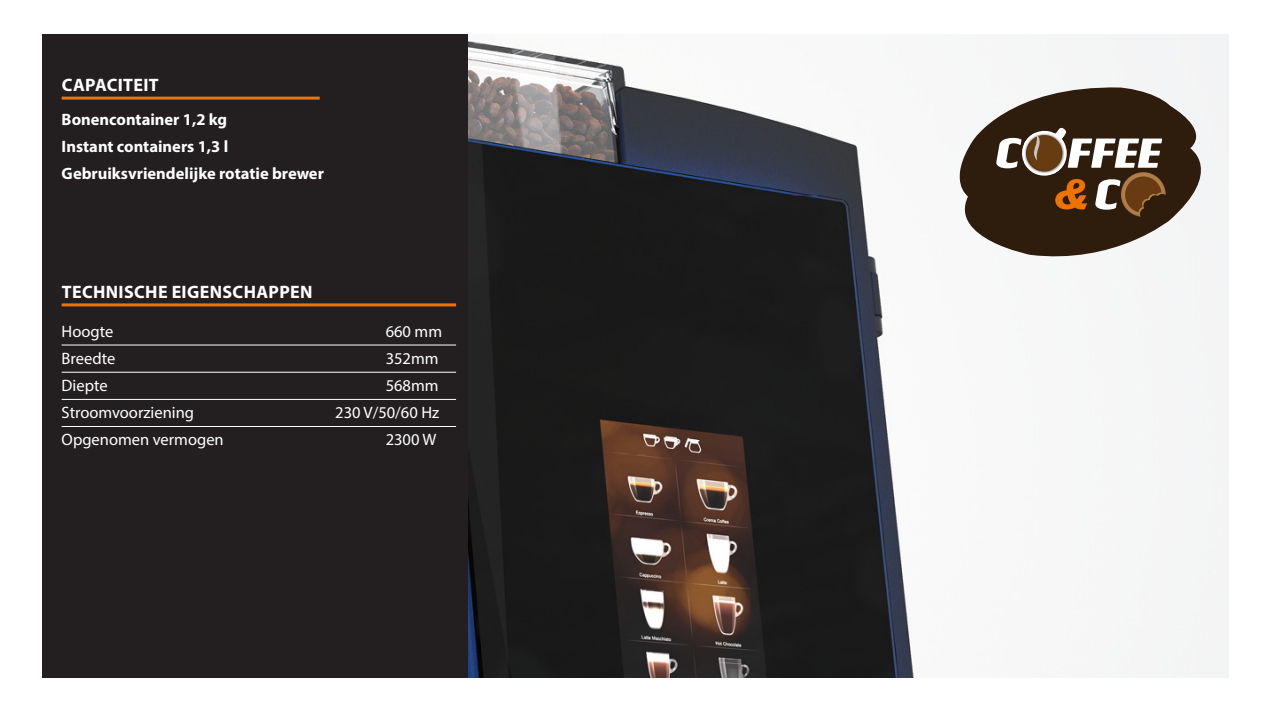
<style>
.page{position:relative;width:1263px;height:711px;background:#fff}
.page>*{position:absolute;margin:0;border:0;box-sizing:border-box;transform-origin:0 0}
.t1{font:700 18px "Myriad Pro";letter-spacing:.02em;color:#fff}
.t2{font:16.5px "Myriad Pro";color:#fff}
.t3{font:700 16.5px "Myriad Pro";color:#fff}
</style>
<div class="page">
<div style="left:43px;top:34px;width:1187px;height:643px;background:#231f20"></div>
<img style="left:468px;top:34px;width:761px;height:643px">
<svg style="left:946px;top:85px;width:279px;height:180px;background:#958d86"></svg>
<svg style="left:996px;top:128px;width:170px;height:89px;background:#68523e"></svg>
<hr style="left:62px;top:96px;width:258px;height:3px;background:#ee7408">
<hr style="left:62px;top:344px;width:394px;height:1px;background:#fff">
<hr style="left:62px;top:371px;width:394px;height:1px;background:#fff">
<hr style="left:62px;top:399px;width:394px;height:1px;background:#fff">
<hr style="left:62px;top:303px;width:394px;height:3px;background:#ee7408">
<hr style="left:62px;top:426px;width:394px;height:1px;background:#fff">
<p class="t1" style="left:62px;top:73px;width:98px">CAPACITEIT</p>
<p class="t3" style="left:62px;top:109px;width:167px">Bonencontainer 1,2 kg</p>
<p class="t3" style="left:62px;top:136px;width:168px">Instant containers 1,3 l</p>
<p class="t3" style="left:62px;top:163px;width:264px">Gebruiksvriendelijke rotatie brewer</p>
<p class="t1" style="left:62px;top:280px;width:252px">TECHNISCHE EIGENSCHAPPEN</p>
<p class="t2" style="left:62px;top:321px;width:53px">Hoogte</p>
<p class="t2" style="left:386px;top:321px;width:58px">660 mm</p>
<p class="t2" style="left:62px;top:348px;width:55px">Breedte</p>
<p class="t2" style="left:386px;top:348px;width:54px">352mm</p>
<p class="t2" style="left:62px;top:375px;width:48px">Diepte</p>
<p class="t2" style="left:386px;top:375px;width:54px">568mm</p>
<p class="t2" style="left:62px;top:402px;width:134px">Stroomvoorziening</p>
<p class="t2" style="left:335px;top:402px;width:106px">230 V/50/60 Hz</p>
<p class="t2" style="left:62px;top:429px;width:164px">Opgenomen vermogen</p>
<p class="t2" style="left:386px;top:429px;width:52px">2300 W</p>
</div>
